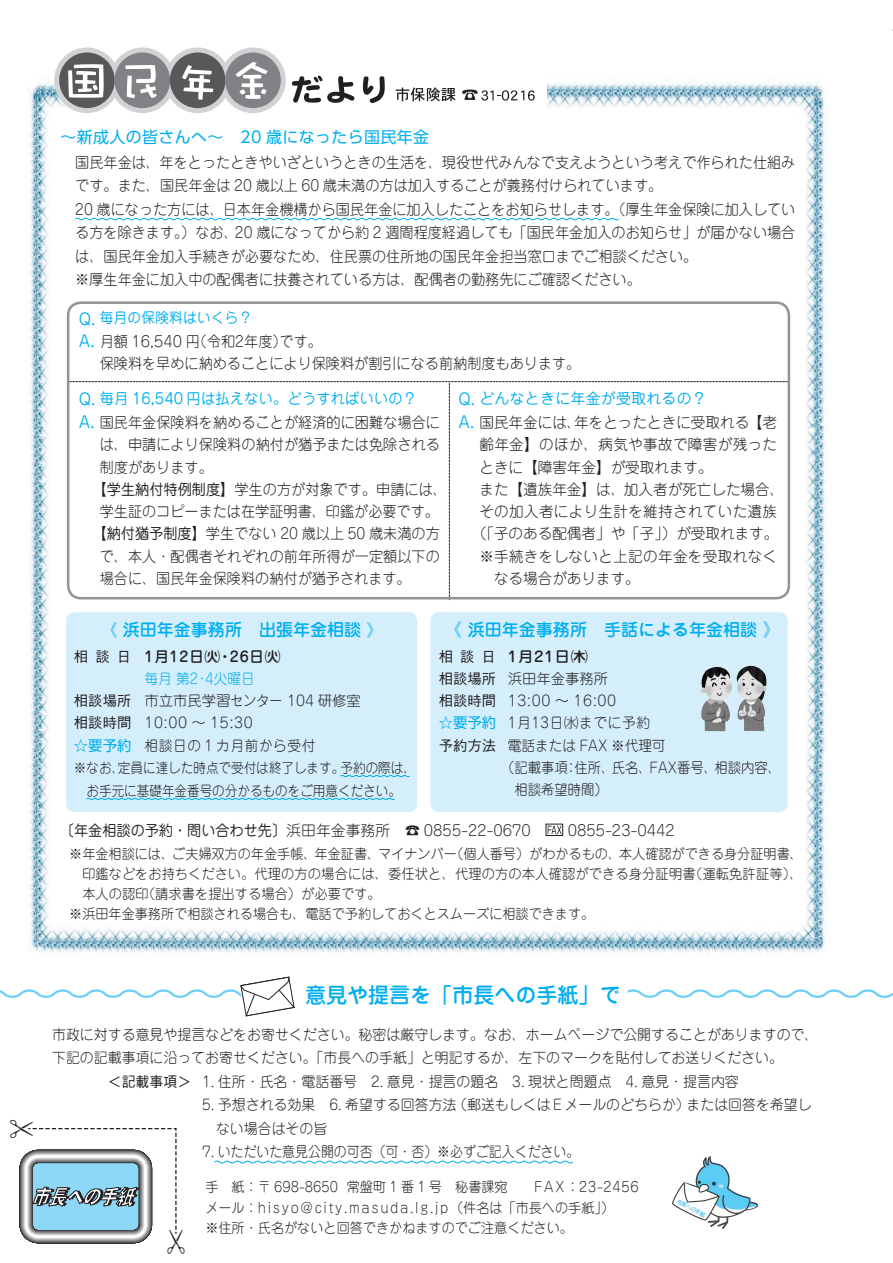
<style>
.page{position:relative;width:893px;height:1263px;background:#fff}
.page>*{position:absolute;margin:0;border:0;box-sizing:border-box;transform-origin:0 0}
.t1{font:300 26.55px "Jun 101 Pro";color:#231f20;scale:.95 1}
.t2{font:500 21.3px "Jun 34 Pro";color:#00aeef}
.t3{font:500 16.95px "Jun 34 Pro";color:#00aeef}
.t4{font:15.9px "UD Shin Go Pro";letter-spacing:.025em;color:#00aeef}
.t5{font:15.9px/22.4px "Jun 201 Pro";color:#00aeef;scale:.95 1}
.t6{font:300 14.85px/23.4px "Jun 101 Pro";color:#231f20;scale:.95 1}
.t7{font:300 14.85px "Jun 101 Pro";color:#231f20}
.t8{font:300 14.85px "Jun 101 Pro";letter-spacing:.025em;color:#231f20}
.t9{font:14.85px "Jun 201 Pro";letter-spacing:.02em;color:#00aeef;scale:.95 1}
.t10{font:300 14.85px "Jun 101 Pro";letter-spacing:.02em;color:#231f20}
.t11{font:14.85px "Jun 201 Pro";letter-spacing:.02em;color:#00aeef}
.t12{font:300 14.4px/22.4px "Jun 101 Pro";color:#231f20}
.t13{font:300 14.4px "Jun 101 Pro";color:#231f20;scale:.93 1}
.t14{font:300 14.4px "Jun 101 Pro";color:#231f20;scale:.95 1}
.t15{font:300 14.4px "Jun 101 Pro";letter-spacing:.05em;color:#231f20;scale:.95 1}
.t16{font:500 14.4px "Jun 34 Pro";letter-spacing:.06em;color:#231f20}
.t17{font:14.4px "Jun 201 Pro";letter-spacing:.02em;color:#00aeef;scale:.95 1}
.t18{font:500 14.4px "Jun 34 Pro";letter-spacing:.06em;color:#231f20;scale:1.05 1}
.t19{font:300 13.8px/20.2px "Jun 101 Pro";color:#231f20;scale:.95 1}
.t20{font:300 13.8px/22.8px "Jun 101 Pro";color:#231f20;text-align:center;scale:.91 1}
.t21{font:300 13.8px "Jun 101 Pro";color:#231f20;scale:.96 1}
.t22{font:5.55px "Jun 201 Pro";color:#00aeef}
.s1{font-family:"Jun 201 Pro";font-weight:400}
.s2{font-size:15.9px}
.s3{font-family:"Gothic BBB Pro"}
.s4{color:#00aeef}
.s5{font-family:"Gothic BBB Pro";font-weight:500}
.s6{font-family:"UD Shin Go NT Pro";font-weight:400;color:#00aeef}
</style>
<div class="page">
<img style="left:30px;top:82px;width:798px;height:870px">
<svg style="left:548px;top:826px;width:13px;height:8px"></svg>
<div style="left:546px;top:824px;width:17px;height:12px;border:1px solid #231f20"></div>
<div style="left:26px;top:1156px;width:120px;height:81px;border:1px solid #fff;border-radius:12px"></div>
<svg style="left:0;top:976px;width:893px;height:40px"></svg>
<svg style="left:214px;top:1160px;width:360px;height:4px"></svg>
<img style="left:673px;top:1156px;width:85px;height:72px">
<div style="left:86px;top:58px;width:460px;height:56px;background:#fff"></div>
<div style="left:165px;top:47px;width:65px;height:66px;background:#d1d2d4;border-radius:50%"></div>
<div style="left:54px;top:47px;width:66px;height:66px;background:#d1d2d4;border-radius:50%"></div>
<div style="left:110px;top:47px;width:65px;height:66px;background:#d1d2d4;border-radius:50%"></div>
<div style="left:220px;top:47px;width:66px;height:66px;background:#d1d2d4;border-radius:50%"></div>
<div style="left:59px;top:52px;width:56px;height:56px;background:#57585a;border-radius:50%"></div>
<div style="left:114px;top:52px;width:56px;height:56px;background:#808285;border-radius:50%"></div>
<div style="left:170px;top:52px;width:55px;height:56px;background:#57585a;border-radius:50%"></div>
<div style="left:225px;top:52px;width:56px;height:56px;background:#808285;border-radius:50%"></div>
<svg style="left:68px;top:64px;width:36px;height:34px"></svg>
<svg style="left:125px;top:65px;width:32px;height:33px"></svg>
<svg style="left:182px;top:65px;width:31px;height:35px"></svg>
<svg style="left:236px;top:62px;width:32px;height:37px"></svg>
<svg style="left:292px;top:76px;width:62px;height:27px"></svg>
<svg style="left:363px;top:76px;width:22px;height:27px"></svg>
<svg style="left:396px;top:87px;width:59px;height:14px"></svg>
<svg style="left:462px;top:89px;width:73px;height:12px"></svg>
<div style="left:66px;top:612px;width:351px;height:200px;background:#d4effb;border-radius:9px"></div>
<svg style="left:340px;top:775px;width:70px;height:2px"></svg>
<svg style="left:86px;top:797px;width:309px;height:3px"></svg>
<div style="left:430px;top:612px;width:358px;height:200px;background:#d4effb;border-radius:9px"></div>
<img style="left:700px;top:666px;width:67px;height:65px">
<svg style="left:74px;top:217px;width:545px;height:4px"></svg>
<svg style="left:69px;top:381px;width:719px;height:219px"></svg>
<div style="left:67px;top:301px;width:723px;height:298px;border:3px solid #939598;border-radius:13px"></div>
<svg style="left:19px;top:1128px;width:158px;height:107px"></svg>
<p class="t4" style="left:60px;top:125px;width:370px">～新成人の皆さんへ～　20 歳になったら国民年金</p>
<p class="t6" style="left:75px;top:149px;width:760px">国民年金は、年をとったときやいざというときの生活を、現役世代みんなで支えようという考えで作られた仕組みです。また、国民年金は 20 歳以上 60 歳未満の方は加入することが義務付けられています。<br>20 歳になった方には、日本年金機構から国民年金に加入したことをお知らせします。（厚生年金保険に加入している方を除きます。）なお、20 歳になってから約 2 週間程度経過しても「国民年金加入のお知らせ」が届かない場合は、国民年金加入手続きが必要なため、住民票の住所地の国民年金担当窓口までご相談ください。<br>※厚生年金に加入中の配偶者に扶養されている方は、配偶者の勤務先にご確認ください。</p>
<p class="t17" style="left:100px;top:306px;width:162px">毎月の保険料はいくら？</p>
<p class="t6" style="left:100px;top:328px;width:507px;line-height:22.4px">月額 16,540 円（令和2年度）です。<br>保険料を早めに納めることにより保険料が割引になる前納制度もあります。</p>
<p class="t9" style="left:100px;top:387px;width:336px">毎月 16,540 円は払えない。どうすればいいの？</p>
<p class="t6" style="left:100px;top:409px;width:360px">国民年金保険料を納めることが経済的に困難な場合に</p>
<p class="t6" style="left:100px;top:431px;width:360px">は、申請により保険料の納付が猶予または免除される</p>
<p class="t6" style="left:100px;top:453px;width:121px">制度があります。</p>
<p class="t6" style="left:93px;top:476px;width:375px"><span class="s1">【学生納付特例制度】</span>学生の方が対象です。申請には、</p>
<p class="t6" style="left:100px;top:498px;width:359px">学生証のコピーまたは在学証明書、印鑑が必要です。</p>
<p class="t6" style="left:93px;top:520px;width:367px"><span class="s1">【納付猶予制度】</span>学生でない 20 歳以上 50 歳未満の方</p>
<p class="t6" style="left:100px;top:543px;width:360px">で、本人・配偶者それぞれの前年所得が一定額以下の</p>
<p class="t6" style="left:100px;top:565px;width:329px">場合に、国民年金保険料の納付が猶予されます。</p>
<p class="t5" style="left:79px;top:306px;width:30px">Q．<br>A．</p>
<p class="t11" style="left:479px;top:387px;width:229px">どんなときに年金が受取れるの？</p>
<p class="t7" style="left:479px;top:410px;width:299px">国民年金には、年をとったときに受取れる【老</p>
<p class="t8" style="left:479px;top:433px;width:299px">齢年金】のほか、病気や事故で障害が残った</p>
<p class="t7" style="left:479px;top:455px;width:235px">ときに【障害年金】が受取れます。</p>
<p class="t7" style="left:479px;top:477px;width:306px">また【遺族年金】は、加入者が死亡した場合、</p>
<p class="t10" style="left:479px;top:500px;width:299px">その加入者により生計を維持されていた遺族</p>
<p class="t7" style="left:472px;top:522px;width:308px">（「子のある配偶者」や「子」）が受取れます。</p>
<p class="t8" style="left:479px;top:544px;width:299px">※手続きをしないと上記の年金を受取れなく</p>
<p class="t7" style="left:494px;top:567px;width:147px">なる場合があります。</p>
<p class="t5" style="left:79px;top:386px;width:30px">Q．<br>A．</p>
<p class="t5" style="left:459px;top:386px;width:30px">Q．<br>A．</p>
<p class="t3" style="left:102px;top:616px;width:282px"><span class="s2">《</span> 浜田年金事務所　出張年金相談 <span class="s2">》</span></p>
<p class="t16" style="left:74px;top:645px;width:208px"><span class="s3">相 談 日</span> 1月12日㈫・26日㈫</p>
<p class="t12" style="left:74px;top:665px;width:288px;text-indent:71px"><span class="s4">毎月 第2・4火曜日<br></span><span class="s5">相談場所</span> 市立市民学習センター 104 研修室<span class="s5">相談時間</span> 10:00 ～ 15:30<br><span class="s6">☆要予約</span> 相談日の１カ月前から受付</p>
<p class="t20" style="left:74px;top:754px;width:377px">※なお、定員に達した時点で受付は終了します。予約の際は、お手元に基礎年金番号の分かるものをご用意ください。</p>
<p class="t3" style="left:445px;top:616px;width:336px">《 浜田年金事務所　手話による年金相談 》</p>
<p class="t18" style="left:439px;top:645px;width:144px"><span class="s3">相 談 日</span> 1月21日㈭</p>
<p class="t12" style="left:439px;top:665px;width:171px"><span class="s5">相談場所</span> 浜田年金事務所</p>
<p class="t12" style="left:439px;top:688px;width:179px"><span class="s5">相談時間</span> 13:00 〜 16:00</p>
<p class="t15" style="left:439px;top:712px;width:224px"><span class="s6">☆要予約</span> 1月13日㈬までに予約</p>
<p class="t14" style="left:439px;top:734px;width:240px"><span class="s5">予約方法</span> 電話または FAX ※代理可</p>
<p class="t13" style="left:501px;top:756px;width:303px">（記載事項：住所、氏名、FAX番号、相談内容、</p>
<p class="t13" style="left:439px;top:778px;width:183px">　　　　　 相談希望時間）</p>
<p class="t7" style="left:60px;top:818px;width:487px"><span class="s1">〔年金相談の予約・問い合わせ先〕</span>浜田年金事務所　☎ 0855-22-0670　</p>
<p class="t7" style="left:568px;top:818px;width:108px">0855-23-0442</p>
<p class="t19" style="left:69px;top:842px;width:774px">※年金相談には、ご夫婦双方の年金手帳、年金証書、マイナンバー（個人番号）がわかるもの、本人確認ができる身分証明書、</p>
<p class="t19" style="left:82px;top:862px;width:760px">印鑑などをお持ちください。代理の方の場合には、委任状と、代理の方の本人確認ができる身分証明書（運転免許証等）、</p>
<p class="t21" style="left:82px;top:883px;width:312px">本人の認印（請求書を提出する場合）が必要です。</p>
<p class="t19" style="left:69px;top:902px;width:554px">※浜田年金事務所で相談される場合も、電話で予約しておくとスムーズに相談できます。</p>
<h2 class="t2" style="left:305px;top:978px;width:317px">意見や提言を「市長への手紙」で</h2>
<p class="t12" style="left:52px;top:1022px;width:768px">市政に対する意見や提言などをお寄せください。秘密は厳守します。なお、ホームページで公開することがありますので、</p>
<p class="t12" style="left:52px;top:1045px;width:732px">下記の記載事項に沿ってお寄せください。「市長への手紙」と明記するか、左下のマークを貼付してお送りください。</p>
<p class="t12" style="left:108px;top:1068px;width:633px"><span class="s5">＜記載事項＞</span> 1. 住所・氏名・電話番号　2. 意見・提言の題名　3. 現状と問題点　4. 意見・提言内容</p>
<p class="t12" style="left:202px;top:1091px;width:611px;line-height:23.4px">5. 予想される効果　6. 希望する回答方法（郵送もしくはＥメールのどちらか）または回答を希望し　ない場合はその旨</p>
<p class="t12" style="left:202px;top:1139px;width:379px">7. いただいた意見公開の可否（可・否）※必ずご記入ください。</p>
<p class="t19" style="left:205px;top:1175px;width:458px">手　紙：〒 698-8650 常盤町 1 番 1 号　秘書課宛　　FAX：23-2456メール：hisyo@city.masuda.lg.jp（件名は「市長への手紙」）<br>※住所・氏名がないと回答できかねますのでご注意ください。</p>
<p class="t22" style="left:679px;top:1197px;width:33px;rotate:28deg">市長への手紙</p>
<h1 class="t1" style="left:163px;top:1220px;width:28px">扌</h1>
</div>
